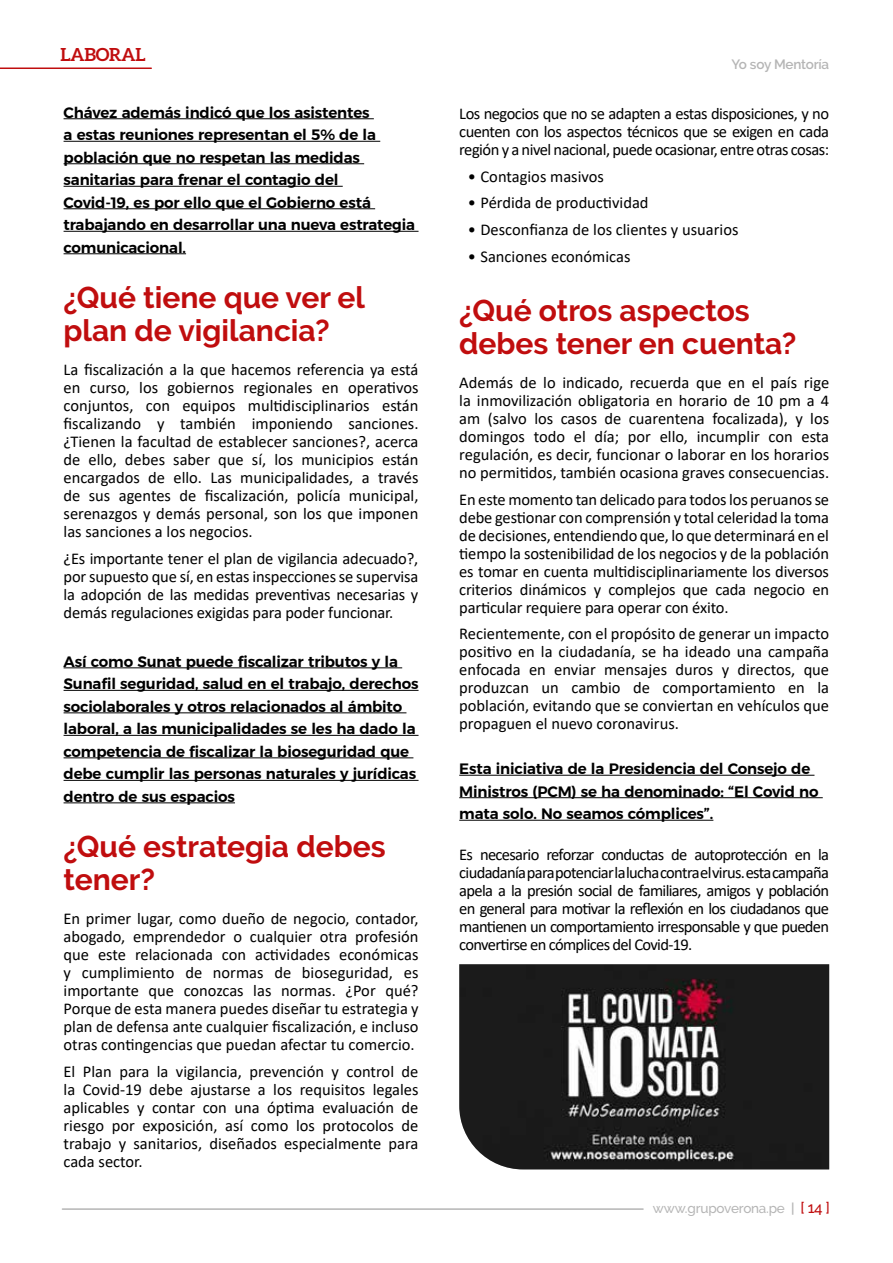
<style>
.page{position:relative;width:893px;height:1263px;background:#fff}
.page>*{position:absolute;margin:0;border:0;box-sizing:border-box;transform-origin:0 0}
.t1{font:700 30px/33px "Raleway";color:#c00d0e}
.t2{font:700 18px "Aleo";letter-spacing:-.02em;color:#c00d0e}
.t3{font:16.5px/18px "Calibri";color:#000;text-align:justify}
.t4{font:600 15px/22.5px "Montserrat";letter-spacing:-.01em;color:#000}
.t5{font:500 13.5px "Raleway";letter-spacing:-.015em;color:#b5b5b5}
.t6{font:600 13.5px "Raleway";letter-spacing:-.02em;color:#b5b5b5}
.s1{font-weight:600}
.s2{font-size:15.15px;color:#c00d0e}
</style>
<div class="page">
<hr style="left:0;top:68px;width:151px;height:1px;background:#c00d0e">
<hr style="left:62px;top:1208px;width:581px;height:2px;background:#b5b5b5">
<hr style="left:64px;top:118px;width:310px;height:1px;background:#000">
<hr style="left:64px;top:141px;width:316px;height:1px;background:#000">
<hr style="left:64px;top:163px;width:300px;height:1px;background:#000">
<hr style="left:64px;top:186px;width:279px;height:1px;background:#000">
<hr style="left:64px;top:208px;width:311px;height:1px;background:#000">
<hr style="left:64px;top:231px;width:354px;height:1px;background:#000">
<hr style="left:64px;top:253px;width:122px;height:1px;background:#000">
<hr style="left:64px;top:667px;width:338px;height:1px;background:#000">
<hr style="left:64px;top:690px;width:354px;height:1px;background:#000">
<hr style="left:64px;top:712px;width:342px;height:1px;background:#000">
<hr style="left:64px;top:735px;width:354px;height:1px;background:#000">
<hr style="left:64px;top:757px;width:349px;height:1px;background:#000">
<hr style="left:64px;top:780px;width:354px;height:1px;background:#000">
<hr style="left:64px;top:802px;width:171px;height:1px;background:#000">
<hr style="left:459px;top:775px;width:355px;height:1px;background:#000">
<hr style="left:459px;top:797px;width:364px;height:1px;background:#000">
<hr style="left:459px;top:820px;width:254px;height:1px;background:#000">
<img style="left:459px;top:964px;width:370px;height:205px">
<p class="t2" style="left:60px;top:44px;width:87px">LABORAL</p>
<p class="t4" style="left:64px;top:101px;width:353px">Chávez además indicó que los asistentes<br>a estas reuniones representan el 5% de la población que no respetan las medidas sanitarias para frenar el contagio del<br>Covid-19, es por ello que el Gobierno está trabajando en desarrollar una nueva estrategia comunicacional.</p>
<h1 class="t1" style="left:64px;top:281px;width:303px">¿Qué tiene que ver el plan de vigilancia?</h1>
<p class="t3" style="left:64px;top:360px;width:356px">La fiscalización a la que hacemos referencia ya está en curso, los gobiernos regionales en operativos conjuntos, con equipos multidisciplinarios están fiscalizando y también imponiendo sanciones. ¿Tienen la facultad de establecer sanciones?, acerca de ello, debes saber que sí, los municipios están encargados de ello. Las municipalidades, a través de sus agentes de fiscalización, policía municipal, serenazgos y demás personal, son los que imponen las sanciones a los negocios.</p>
<p class="t3" style="left:64px;top:549px;width:356px">¿Es importante tener el plan de vigilancia adecuado?, por supuesto que sí, en estas inspecciones se supervisa la adopción de las medidas preventivas necesarias y demás regulaciones exigidas para poder funcionar.</p>
<p class="t4" style="left:64px;top:650px;width:356px">Así como Sunat puede fiscalizar tributos y la Sunafil seguridad, salud en el trabajo, derechos sociolaborales y otros relacionados al ámbito laboral, a las municipalidades se les ha dado la competencia de fiscalizar la bioseguridad que debe cumplir las personas naturales y jurídicas dentro de sus espacios</p>
<h1 class="t1" style="left:64px;top:830px;width:323px">¿Qué estrategia debes tener?</h1>
<p class="t3" style="left:64px;top:909px;width:356px">En primer lugar, como dueño de negocio, contador, abogado, emprendedor o cualquier otra profesión que este relacionada con actividades económicas y cumplimiento de normas de bioseguridad, es importante que conozcas las normas. ¿Por qué?<br>Porque de esta manera puedes diseñar tu estrategia y plan de defensa ante cualquier fiscalización, e incluso otras contingencias que puedan afectar tu comercio.</p>
<p class="t3" style="left:64px;top:1062px;width:356px">El Plan para la vigilancia, prevención y control de la Covid-19 debe ajustarse a los requisitos legales aplicables y contar con una óptima evaluación de riesgo por exposición, así como los protocolos de trabajo y sanitarios, diseñados especialmente para cada sector.</p>
<p class="t6" style="left:731px;top:56px;width:99px">Yo soy Mentoría</p>
<p class="t3" style="left:459px;top:105px;width:371px">Los negocios que no se adapten a estas disposiciones, y no cuenten con los aspectos técnicos que se exigen en cada región y a nivel nacional, puede ocasionar, entre otras cosas:</p>
<p class="t3" style="left:468px;top:167px;width:138px">• Contagios masivos</p>
<p class="t3" style="left:468px;top:194px;width:182px">• Pérdida de productividad</p>
<p class="t3" style="left:468px;top:220px;width:272px">• Desconfianza de los clientes y usuarios</p>
<p class="t3" style="left:468px;top:247px;width:164px">• Sanciones económicas</p>
<h1 class="t1" style="left:459px;top:294px;width:339px">¿Qué otros aspectos debes tener en cuenta?</h1>
<p class="t3" style="left:459px;top:373px;width:371px">Además de lo indicado, recuerda que en el país rige la inmovilización obligatoria en horario de 10 pm a 4 am (salvo los casos de cuarentena focalizada), y los domingos todo el día; por ello, incumplir con esta regulación, es decir, funcionar o laborar en los horarios no permitidos, también ocasiona graves consecuencias.</p>
<p class="t3" style="left:459px;top:490px;width:371px">En este momento tan delicado para todos los peruanos se debe gestionar con comprensión y total celeridad la toma de decisiones, entendiendo que, lo que determinará en el tiempo la sostenibilidad de los negocios y de la población es tomar en cuenta multidisciplinariamente los diversos criterios dinámicos y complejos que cada negocio en particular requiere para operar con éxito.</p>
<p class="t3" style="left:459px;top:624px;width:371px">Recientemente, con el propósito de generar un impacto positivo en la ciudadanía, se ha ideado una campaña enfocada en enviar mensajes duros y directos, que produzcan un cambio de comportamiento en la población, evitando que se conviertan en vehículos que propaguen el nuevo coronavirus.</p>
<p class="t4" style="left:459px;top:757px;width:361px">Esta iniciativa de la Presidencia del Consejo de<br>Ministros (PCM) se ha denominado: “El Covid no mata solo. No seamos cómplices”.</p>
<p class="t3" style="left:459px;top:845px;width:371px">Es necesario reforzar conductas de autoprotección en la ciudadanía para potenciar la lucha contra el virus. esta campaña apela a la presión social de familiares, amigos y población en general para motivar la reflexión en los ciudadanos que mantienen un comportamiento irresponsable y que pueden convertirse en cómplices del Covid-19.</p>
<p class="t5" style="left:653px;top:1201px;width:179px">www.grupoverona.pe <span class="s1">|</span> <span class="s2">[ 14 ]</span></p>
</div>
